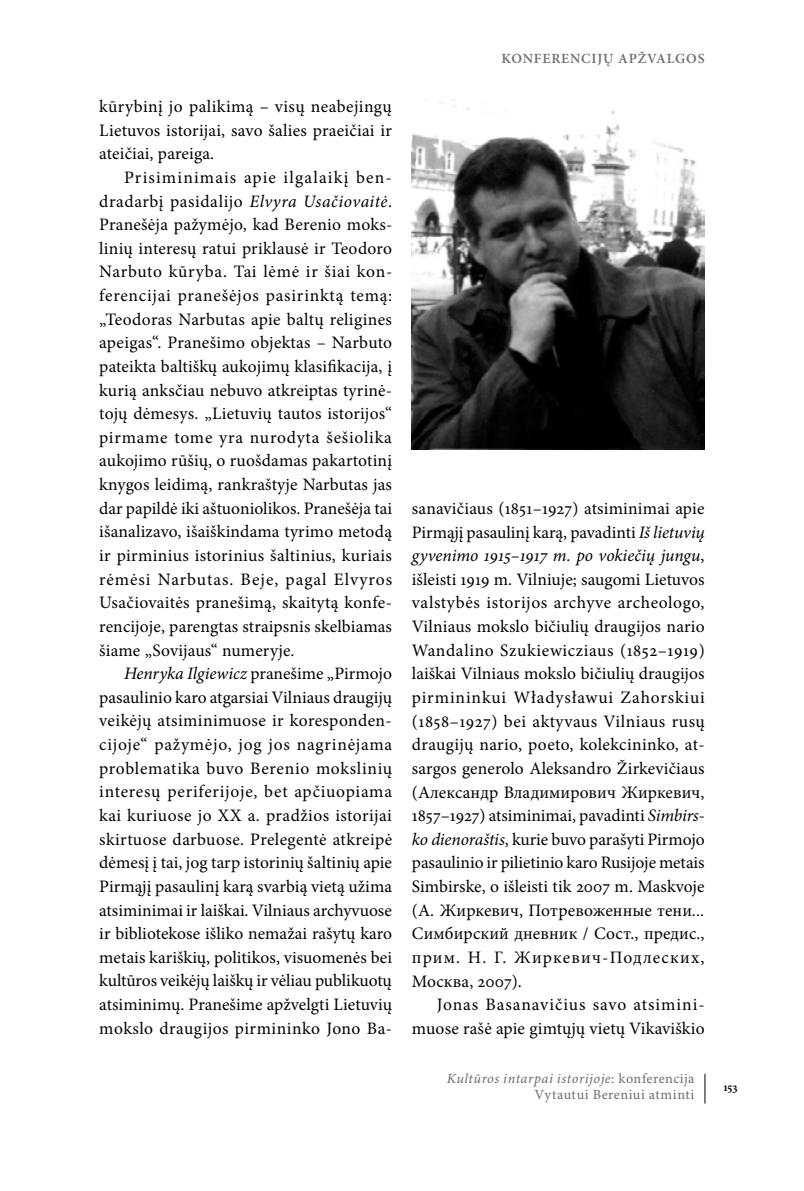
<style>
.page{position:relative;width:804px;height:1191px;background:#fff}
.page>*{position:absolute;margin:0;border:0;box-sizing:border-box;transform-origin:0 0}
.t1{font:17.5px/23.6px "Minion Pro";letter-spacing:.01em;color:#000;text-align:justify}
.t2{font:14px "Minion Pro It Capt";letter-spacing:.03em;color:#6d6e71}
.t3{font:14px "Minion Pro Capt";letter-spacing:.04em;color:#6d6e71}
.t4{font:600 14px "Minion Pro";letter-spacing:.06em;color:#6d6e71}
.t5{font:600 12.25px "Minion Pro";color:#000}
.s1{font-style:italic}
.s2{font-family:"Minion Pro Capt"}
</style>
<div class="page">
<hr style="left:704px;top:1073px;width:1px;height:30px;background:#000">
<img style="left:412px;top:99px;width:292px;height:350px">
<p class="t1" style="left:99px;top:95px;width:294px">kūrybinį jo palikimą – visų neabejingų Lietuvos istorijai, savo šalies praeičiai ir ateičiai, pareiga.</p>
<p class="t1" style="left:99px;top:165px;width:294px;text-indent:25px">Prisiminimais apie ilgalaikį ben&shy;dradarbį pasidalijo <span class="s1">Elvyra Usačiovaitė</span>.<br>Pranešėja pažymėjo, kad Berenio moks&shy;linių interesų ratui priklausė ir Teodoro Narbuto kūryba. Tai lėmė ir šiai kon&shy;ferencijai pranešėjos pasirinktą temą: „Teodoras Narbutas apie baltų religines apeigas“. Pranešimo objektas – Narbuto pateikta baltiškų aukojimų klasifikacija, į kurią anksčiau nebuvo atkreiptas tyrinė&shy;tojų dėmesys. „Lietuvių tautos istorijos“ pirmame tome yra nurodyta šešiolika aukojimo rūšių, o ruošdamas pakartotinį knygos leidimą, rankraštyje Narbutas jas dar papildė iki aštuoniolikos. Pranešėja tai išanalizavo, išaiškindama tyrimo metodą ir pirminius istorinius šaltinius, kuriais rėmėsi Narbutas. Beje, pagal Elvyros Usačiovaitės pranešimą, skaitytą konfe&shy;rencijoje, parengtas straipsnis skelbiamas šiame „Sovijaus“ numeryje.</p>
<p class="t1" style="left:99px;top:662px;width:294px;text-indent:25px"><span class="s1">Henryka Ilgiewicz</span> pranešime „Pirmojo pasaulinio karo atgarsiai Vilniaus draugijų veikėjų atsiminimuose ir koresponden&shy;cijoje“ pažymėjo, jog jos nagrinėjama problematika buvo Berenio mokslinių interesų periferijoje, bet apčiuopiama kai kuriuose jo XX a. pradžios istorijai skirtuose darbuose. Prelegentė atkreipė dėmesį į tai, jog tarp istorinių šaltinių apie Pirmąjį pasaulinį karą svarbią vietą užima atsiminimai ir laiškai. Vilniaus archyvuose ir bibliotekose išliko nemažai rašytų karo metais kariškių, politikos, visuomenės bei kultūros veikėjų laiškų ir vėliau publikuotų atsiminimų. Pranešime apžvelgti Lietuvių mokslo draugijos pirmininko Jono Ba-</p>
<p class="t4" style="left:501px;top:49px;width:205px">KONFERENCIJŲ APŽVALGOS</p>
<p class="t1" style="left:412px;top:496px;width:294px">sanavičiaus (1851–1927) atsiminimai apie Pirmąjį pasaulinį karą, pavadinti <span class="s1">Iš lietuvių gyvenimo 1915–1917 m. po vokiečių jungu</span>, išleisti 1919 m. Vilniuje; saugomi Lietuvos valstybės istorijos archyve archeologo, Vilniaus mokslo bičiulių draugijos nario Wandalino Szukiewicziaus (1852–1919) laiškai Vilniaus mokslo bičiulių draugijos pirmininkui Władysławui Zahorskiui (1858–1927) bei aktyvaus Vilniaus rusų draugijų nario, poeto, kolekcininko, at&shy;sargos generolo Aleksandro Žirkevičiaus (Александр Владимирович Жиркевич, 1857–1927) atsiminimai, pavadinti <span class="s1">Simbirs&shy;ko dienoraštis</span>, kurie buvo parašyti Pirmojo pasaulinio ir pilietinio karo Rusijoje metais Simbirske, o išleisti tik 2007 m. Maskvoje (А. Жиркевич, Потревоженные тени<span class="s1">...<br></span>Симбирский дневник / Сост., предис., прим. Н. Г. Жиркевич-Подлеских, Москва, 2007).</p>
<p class="t1" style="left:412px;top:993px;width:294px;text-align:right">Jonas Basanavičius savo atsimini&shy;muose rašė apie gimtųjų vietų Vikaviškio</p>
<p class="t2" style="left:447px;top:1070px;width:249px">Kultūros intarpai istorijoje<span class="s2">: konferencija</span></p>
<p class="t3" style="left:534px;top:1086px;width:161px">Vytautui Bereniui atminti</p>
<p class="t5" style="left:723px;top:1078px;width:16px">153</p>
</div>
